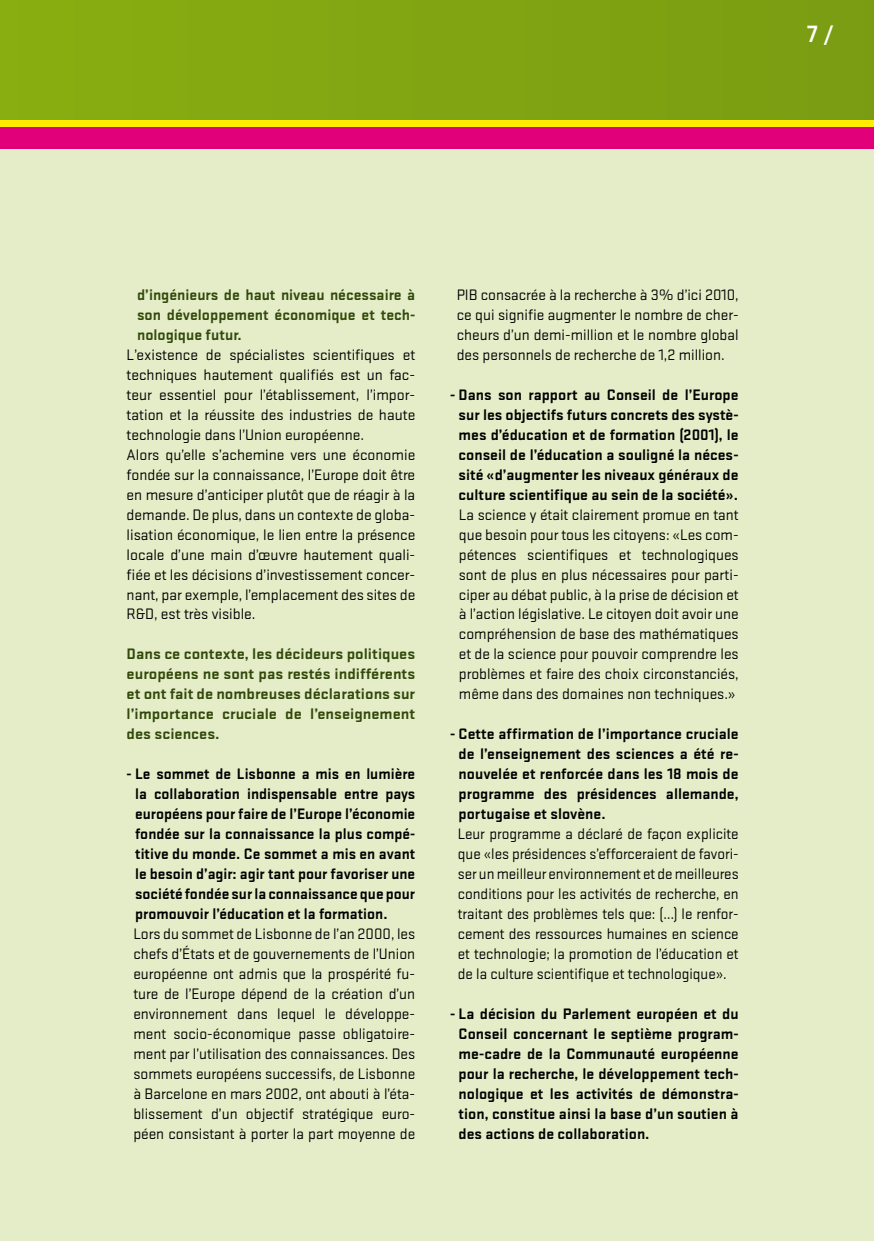
<style>
.page{position:relative;width:874px;height:1241px;background:#fff}
.page>*{position:absolute;margin:0;border:0;box-sizing:border-box;transform-origin:0 0}
.t1{font:700 24.5px "Stratum No 1";color:#fff}
.t2{font:15.75px/19.9px "Stratum No 1";color:#000;text-align:justify}
.t3{font:700 15.75px/19.9px "Stratum No 1";color:#000;text-align:justify}
.t4{font:15.75px/19.9px "Stratum No 1";color:#000;text-align:justify;scale:.96 1}
.t5{font:700 15.75px/19.9px "Stratum No 1";color:#32490b;text-align:justify;scale:1.04 1}
.t6{font:700 15.75px/19.9px "Stratum No 1";color:#32490b;text-align:justify}
</style>
<div class="page">
<div style="left:0;top:0;width:873px;height:1240px;background:#e4edc7"></div>
<div style="left:0;top:0;width:873px;height:149px;background:#81a512"></div>
<div style="left:0;top:126px;width:873px;height:23px;background:#e2007a"></div>
<div style="left:0;top:121px;width:873px;height:6px;background:#ffec00"></div>
<h1 class="t1" style="left:822px;top:20px;width:13px">/</h1>
<p class="t6" style="left:137px;top:285px;width:279px">d’ingénieurs de haut niveau nécessaire à son développement économique et tech&shy;nologique futur.</p>
<p class="t2" style="left:126px;top:344px;width:290px;text-align:left">L’existence de spécialistes scientifiques et techniques hautement qualifiés est un fac&shy;teur essentiel pour l’établissement, l’impor&shy;tation et la réussite des industries de haute technologie dans l’Union européenne.<br>Alors qu’elle s’achemine vers une économie fondée sur la connaissance, l’Europe doit être en mesure d’anticiper plutôt que de réagir à la demande. De plus, dans un contexte de globa&shy;lisation économique, le lien entre la présence locale d’une main d’œuvre hautement quali&shy;fiée et les décisions d’investissement concer&shy;nant, par exemple, l’emplacement des sites de R&amp;D, est très visible.</p>
<p class="t5" style="left:126px;top:644px;width:279px">Dans ce contexte, les décideurs politiques européens ne sont pas restés indifférents et ont fait de nombreuses déclarations sur l’importance cruciale de l’enseignement des sciences.</p>
<p class="t3" style="left:135px;top:763px;width:281px;text-indent:-9px">- Le sommet de Lisbonne a mis en lumière la collaboration indispensable entre pays européens pour faire de l’Europe l’économie fondée sur la connaissance la plus compé&shy;titive du monde. Ce sommet a mis en avant le besoin d’agir: agir tant pour favoriser une société fondée sur la connaissance que pour promouvoir l’éducation et la formation.</p>
<p class="t2" style="left:133px;top:923px;width:283px">Lors du sommet de Lisbonne de l’an 2000, les chefs d’États et de gouvernements de l’Union européenne ont admis que la prospérité fu&shy;ture de l’Europe dépend de la création d’un environnement dans lequel le développe&shy;ment socio-économique passe obligatoire&shy;ment par l’utilisation des connaissances. Des sommets européens successifs, de Lisbonne à Barcelone en mars 2002, ont abouti à l’éta&shy;blissement d’un objectif stratégique euro&shy;péen consistant à porter la part moyenne de</p>
<p class="t2" style="left:456px;top:285px;width:283px">PIB consacrée à la recherche à 3% d’ici 2010, ce qui signifie augmenter le nombre de cher&shy;cheurs d’un demi-million et le nombre global des personnels de recherche de 1,2 million.</p>
<p class="t3" style="left:450px;top:384px;width:290px;text-align:center">- Dans son rapport au Conseil de l’Europe sur les objectifs futurs concrets des systè&shy;mes d’éducation et de formation (2001), le conseil de l’éducation a souligné la néces&shy;sité «d’augmenter les niveaux généraux de culture scientifique au sein de la société».</p>
<p class="t2" style="left:458px;top:504px;width:281px">La science y était clairement promue en tant que besoin pour tous les citoyens: «Les com&shy;pétences scientifiques et technologiques sont de plus en plus nécessaires pour parti&shy;ciper au débat public, à la prise de décision et à l’action législative. Le citoyen doit avoir une compréhension de base des mathématiques et de la science pour pouvoir comprendre les problèmes et faire des choix circonstanciés, même dans des domaines non techniques.»</p>
<p class="t3" style="left:458px;top:723px;width:281px;text-indent:-9px">- Cette affirmation de l’importance cruciale de l’enseignement des sciences a été re&shy;nouvelée et renforcée dans les 18 mois de programme des présidences allemande, portugaise et slovène.</p>
<p class="t4" style="left:457px;top:823px;width:294px">Leur programme a déclaré de façon explicite que «les présidences s’efforceraient de favori&shy;ser un meilleur environnement et de meilleures conditions pour les activités de recherche, en traitant des problèmes tels que: (…) le renfor&shy;cement des ressources humaines en science et technologie; la promotion de l’éducation et de la culture scientifique et technologique».</p>
<p class="t3" style="left:458px;top:1003px;width:281px;text-indent:-9px">- La décision du Parlement européen et du Conseil concernant le septième program&shy;me-cadre de la Communauté européenne pour la recherche, le développement tech&shy;nologique et les activités de démonstra&shy;tion, constitue ainsi la base d’un soutien à des actions de collaboration.</p>
</div>
